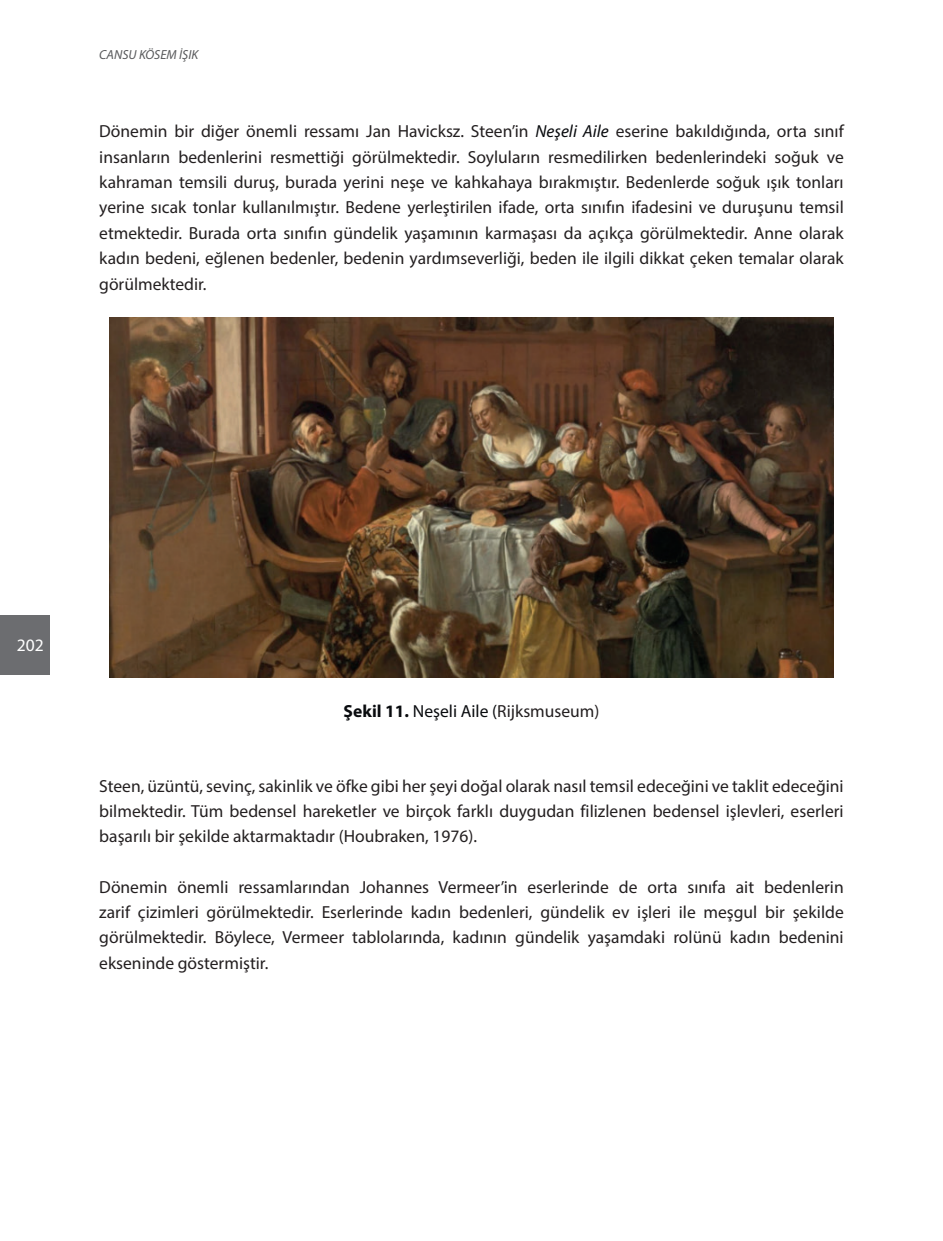
<style>
.page{position:relative;width:943px;height:1241px;background:#fff}
.page>*{position:absolute;margin:0;border:0;box-sizing:border-box;transform-origin:0 0}
.t1{font:17.5px/25.4px "Myriad Pro";color:#231f20;text-align:justify}
.t2{font:17.5px "Myriad Pro";color:#fff}
.t3{font:italic 13.12px "Myriad Pro";color:#57585a}
.s1{font-style:italic;color:#090b0e}
.s2{font-weight:700;color:#090b0e}
.s3{color:#090b0e}
</style>
<div class="page">
<div style="left:0;top:615px;width:50px;height:60px;background:#6c6d70"></div>
<img style="left:109px;top:318px;width:724px;height:359px">
<p class="t3" style="left:99px;top:47px;width:100px">CANSU KÖSEM İŞIK</p>
<p class="t1" style="left:99px;top:118px;width:746px">Dönemin bir diğer önemli ressamı Jan Havicksz. Steen’in <span class="s1">Neşeli Aile</span> eserine bakıldığında, orta sınıf insanların bedenlerini resmettiği görülmektedir. Soyluların resmedilirken bedenlerindeki soğuk ve kahraman temsili duruş, burada yerini neşe ve kahkahaya bırakmıştır. Bedenlerde soğuk ışık tonları yerine sıcak tonlar kullanılmıştır. Bedene yerleştirilen ifade, orta sınıfın ifadesini ve duruşunu temsil etmektedir. Burada orta sınıfın gündelik yaşamının karmaşası da açıkça görülmektedir. Anne olarak kadın bedeni, eğlenen bedenler, bedenin yardımseverliği, beden ile ilgili dikkat çeken temalar olarak görülmektedir.</p>
<p class="t2" style="left:17px;top:634px;width:28px">202</p>
<p class="t1" style="left:343px;top:697px;width:257px"><span class="s2">Şekil 11.</span> <span class="s3">Neşeli Aile (</span>Rijksmuseum)</p>
<p class="t1" style="left:99px;top:772px;width:746px">Steen, üzüntü, sevinç, sakinlik ve öfke gibi her şeyi doğal olarak nasıl temsil edeceğini ve taklit edeceğini bilmektedir. Tüm bedensel hareketler ve birçok farklı duygudan filizlenen bedensel işlevleri, eserleri başarılı bir şekilde aktarmaktadır (Houbraken, 1976).</p>
<p class="t1" style="left:99px;top:873px;width:746px">Dönemin önemli ressamlarından Johannes Vermeer’in eserlerinde de orta sınıfa ait bedenlerin zarif çizimleri görülmektedir. Eserlerinde kadın bedenleri, gündelik ev işleri ile meşgul bir şekilde görülmektedir. Böylece, Vermeer tablolarında, kadının gündelik yaşamdaki rolünü kadın bedenini ekseninde göstermiştir.</p>
</div>
